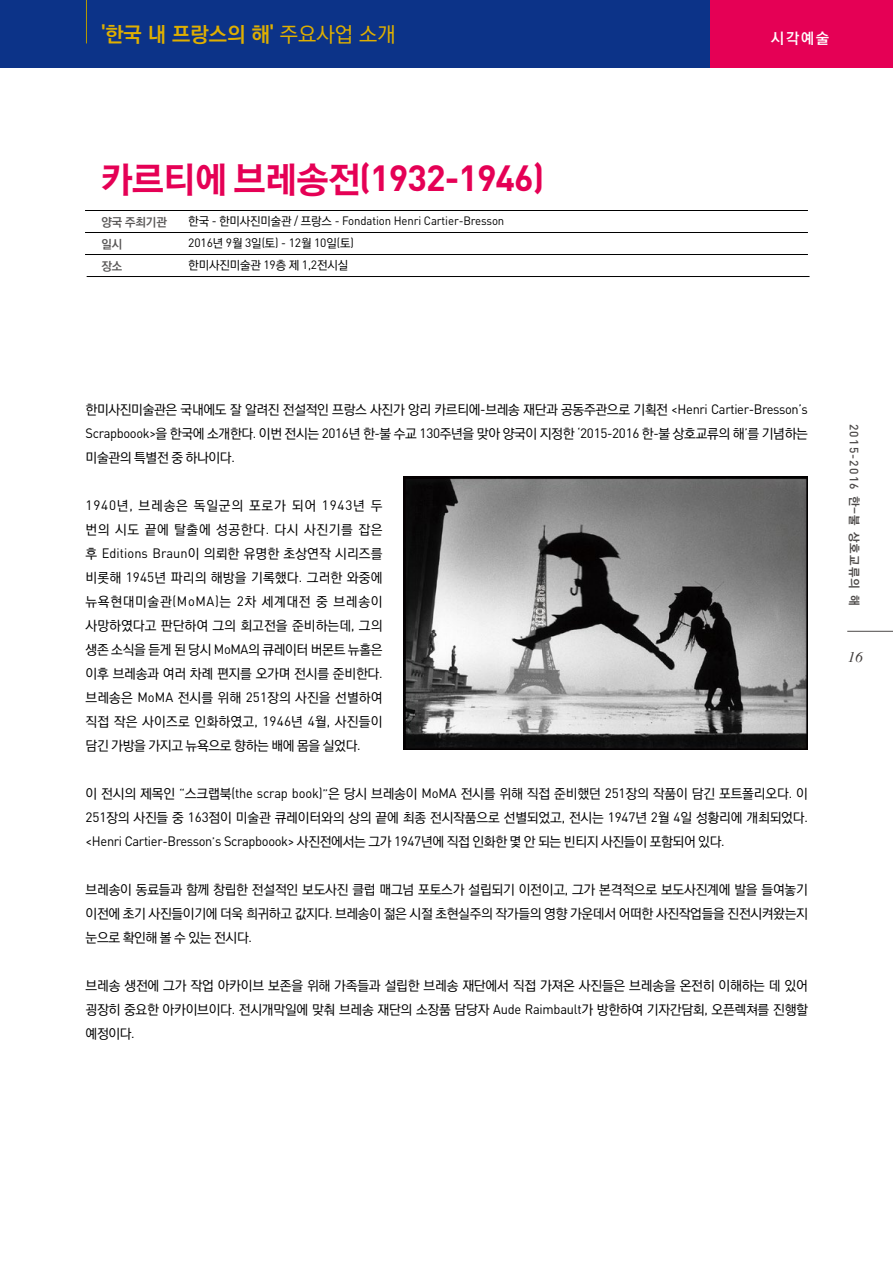
<style>
.page{position:relative;width:893px;height:1263px;background:#fff}
.page>*{position:absolute;margin:0;border:0;box-sizing:border-box;transform-origin:0 0}
.t1{font:700 36px "DIN Pro";letter-spacing:-.025em;color:#e50055;scale:.95 1}
.t2{font:700 21px "Ko Pub Dotum";color:#dfaf00}
.t3{font:15px "Rix Go PB";color:#fff}
.t4{font:italic 15px "Times";color:#3e3a39}
.t5{font:500 13.5px/24px "Ko Pub Dotum";letter-spacing:-.02em;color:#000;text-align:justify}
.t6{font:13.5px "DIN Pro";letter-spacing:-.025em;color:#000;scale:.95 1}
.t7{font:12px/22.2px "DIN Pro";letter-spacing:-.01em;color:#000;scale:.95 1}
.t8{font:500 12px "DIN Pro";letter-spacing:.1em;color:#4c4948}
.t9{font:500 12px "Ko Pub Dotum";letter-spacing:-.01em;color:#000}
.t10{font:700 12px/21.9px "Ko Pub Dotum";color:#595757}
.s1{font-weight:500}
.s2{font-family:"Rix Go PEB";font-weight:400}
.s3{font-family:"Ko Pub Dotum";font-weight:500}
.s4{font-family:"DIN Pro";font-weight:400}
.s5{font-family:"Ko Pub Dotum";font-weight:700}
</style>
<div class="page">
<div style="left:0;top:0;width:710px;height:68px;background:#0c3388"></div>
<div style="left:710px;top:0;width:183px;height:68px;background:#e50055"></div>
<hr style="left:86px;top:0;width:1px;height:43px;background:#b89b00">
<hr style="left:847px;top:631px;width:46px;height:1px;background:#4c4948">
<hr style="left:85px;top:210px;width:723px;height:1px;background:#000">
<hr style="left:85px;top:232px;width:723px;height:1px;background:#000">
<hr style="left:85px;top:254px;width:723px;height:1px;background:#000">
<hr style="left:87px;top:276px;width:722px;height:1px;background:#000">
<img style="left:404px;top:477px;width:403px;height:272px">
<h2 class="t2" style="left:101px;top:23px;width:296px">'한국 내 프랑스의 해' <span class="s1">주요사업 소개</span></h2>
<h1 class="t1" style="left:100px;top:154px;width:469px"><span class="s2">카르티에 브레송전</span>(1932-1946)</h1>
<p class="t7" style="left:188px;top:209px;width:334px"><span class="s3">한국</span> - <span class="s3">한미사진미술관</span> / <span class="s3">프랑스</span> - Fondation Henri Cartier-Bresson<br>2016<span class="s3">년</span> 9<span class="s3">월</span> 3<span class="s3">일</span>(<span class="s3">토</span>) - 12<span class="s3">월</span> 10<span class="s3">일</span>(<span class="s3">토</span>)</p>
<p class="t10" style="left:101px;top:211px;width:67px">양국 주최기관 일시<br>장소</p>
<p class="t9" style="left:188px;top:259px;width:161px">한미사진미술관 <span class="s4">19</span>층 제 <span class="s4">1,2</span>전시실</p>
<p class="t3" style="left:771px;top:31px;width:60px">시각예술</p>
<p class="t5" style="left:86px;top:398px;width:724px">한미사진미술관은 국내에도 잘 알려진 전설적인 프랑스 사진가 앙리 카르티에<span class="s4">-</span>브레송 재단과 공동주관으로 기획전 <span class="s4">&lt;Henri Cartier-Bresson’s Scrapboook&gt;</span>을 한국에 소개한다<span class="s4">.</span> 이번 전시는 <span class="s4">2016</span>년 한<span class="s4">-</span>불 수교 <span class="s4">130</span>주년을 맞아 양국이 지정한 <span class="s4">‘2015-2016</span> 한<span class="s4">-</span>불 상호교류의 해<span class="s4">’</span>를 기념하는 미술관의 특별전 중 하나이다<span class="s4">.</span></p>
<p class="t5" style="left:86px;top:494px;width:298px"><span class="s4">1940</span>년<span class="s4">,</span> 브레송은 독일군의 포로가 되어 <span class="s4">1943</span>년 두 번의 시도 끝에 탈출에 성공한다<span class="s4">.</span> 다시 사진기를 잡은 후 <span class="s4">Editions Braun</span>이 의뢰한 유명한 초상연작 시리즈를 비롯해 <span class="s4">1945</span>년 파리의 해방을 기록했다<span class="s4">.</span> 그러한 와중에 뉴욕현대미술관<span class="s4">(MoMA)</span>는 <span class="s4">2</span>차 세계대전 중 브레송이 사망하였다고 판단하여 그의 회고전을 준비하는데<span class="s4">,</span> 그의 생존 소식을 듣게 된 당시 <span class="s4">MoMA</span>의 큐레이터 버몬트 뉴홀은 이후 브레송과 여러 차례 편지를 오가며 전시를 준비한다<span class="s4">. </span>브레송은 <span class="s4">MoMA</span> 전시를 위해 <span class="s4">251</span>장의 사진을 선별하여 직접 작은 사이즈로 인화하였고<span class="s4">, 1946</span>년 <span class="s4">4</span>월<span class="s4">,</span> 사진들이 담긴 가방을 가지고 뉴욕으로 향하는 배에 몸을 실었다<span class="s4">.</span></p>
<p class="t5" style="left:86px;top:782px;width:724px">이 전시의 제목인 <span class="s4">“</span>스크랩북<span class="s4">(the scrap book)”</span>은 당시 브레송이 <span class="s4">MoMA</span> 전시를 위해 직접 준비했던 <span class="s4">251</span>장의 작품이 담긴 포트폴리오다<span class="s4">.</span> 이<br><span class="s4">251</span>장의 사진들 중 <span class="s4">163</span>점이 미술관 큐레이터와의 상의 끝에 최종 전시작품으로 선별되었고<span class="s4">,</span> 전시는 <span class="s4">1947</span>년 <span class="s4">2</span>월 <span class="s4">4</span>일 성황리에 개최되었다<span class="s4">.</span></p>
<p class="t6" style="left:86px;top:832px;width:674px">&lt;Henri Cartier-Bresson’s Scrapboook&gt; <span class="s3">사진전에서는 그가</span> 1947<span class="s3">년에 직접 인화한 몇 안 되는 빈티지 사진들이 포함되어 있다</span>.</p>
<p class="t5" style="left:86px;top:878px;width:724px">브레송이 동료들과 함께 창립한 전설적인 보도사진 클럽 매그넘 포토스가 설립되기 이전이고<span class="s4">,</span> 그가 본격적으로 보도사진계에 발을 들여놓기 이전에 초기 사진들이기에 더욱 희귀하고 값지다<span class="s4">.</span> 브레송이 젊은 시절 초현실주의 작가들의 영향 가운데서 어떠한 사진작업들을 진전시켜왔는지 눈으로 확인해 볼 수 있는 전시다<span class="s4">.</span></p>
<p class="t5" style="left:86px;top:974px;width:724px">브레송 생전에 그가 작업 아카이브 보존을 위해 가족들과 설립한 브레송 재단에서 직접 가져온 사진들은 브레송을 온전히 이해하는 데 있어 굉장히 중요한 아카이브이다<span class="s4">.</span> 전시개막일에 맞춰 브레송 재단의 소장품 담당자 <span class="s4">Aude Raimbault</span>가 방한하여 기자간담회<span class="s4">,</span> 오픈렉쳐를 진행할 예정이다<span class="s4">.</span></p>
<p class="t8" style="left:862px;top:424px;width:183px;rotate:90deg">2015-2016 <span class="s5">한-불 상호교류의 해</span></p>
<p class="t4" style="left:848px;top:649px;width:16px">16</p>
</div>
